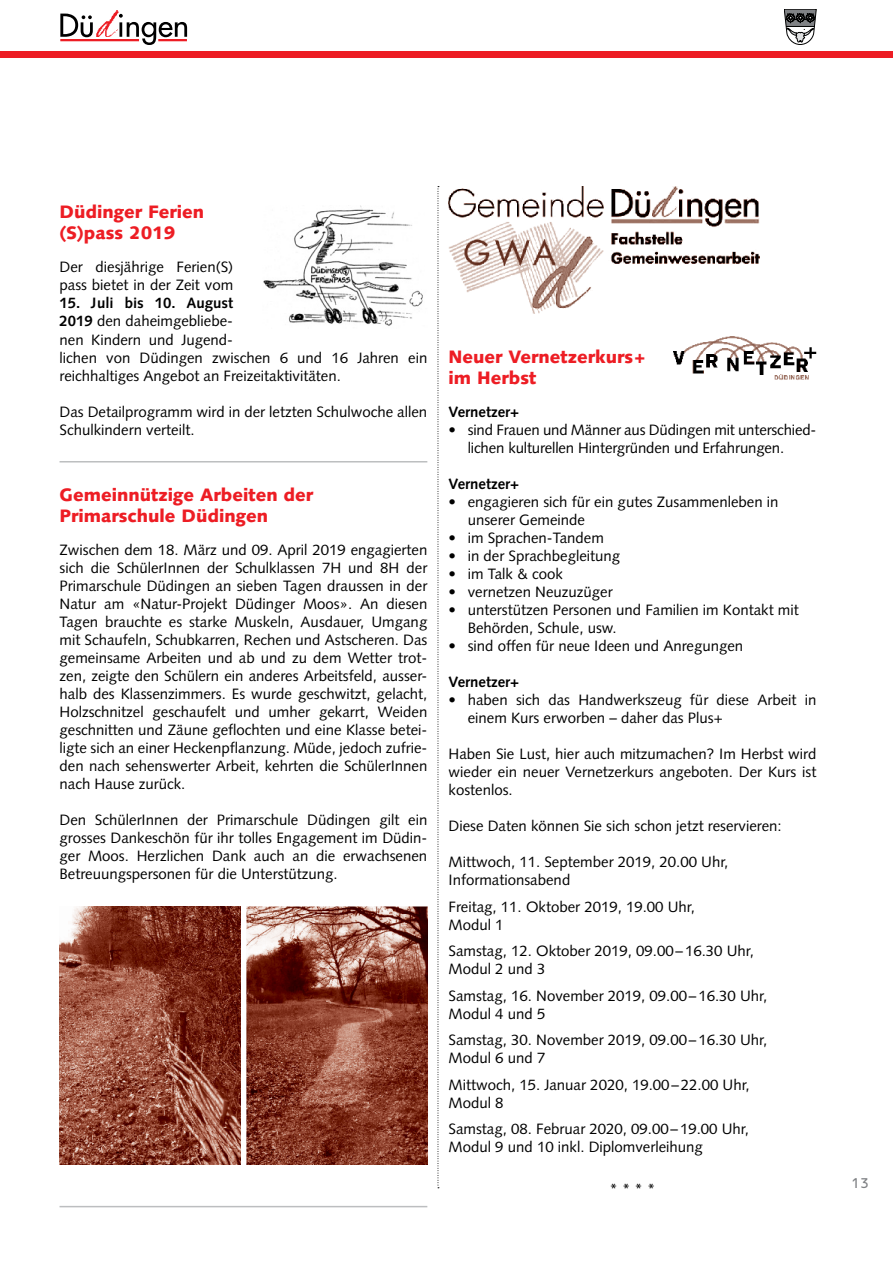
<style>
.page{position:relative;width:893px;height:1263px;background:#fff}
.page>*{position:absolute;margin:0;border:0;box-sizing:border-box;transform-origin:0 0}
.t1{font:900 18px/21px "Syntax";color:#ed1d24}
.t2{font:15px/18px "Syntax";color:#000}
.t3{font:700 15px "Syntax";color:#000}
.t4{font:13.5px "OCRB";color:#808285}
.s1{font-weight:700}
</style>
<div class="page">
<svg style="left:438px;top:186px;width:1px;height:1002px"></svg>
<div style="left:0;top:51px;width:893px;height:7px;background:#ed1d24"></div>
<svg style="left:784px;top:9px;width:32px;height:36px"></svg>
<svg style="left:60px;top:14px;width:33px;height:23px"></svg>
<svg style="left:119px;top:14px;width:68px;height:31px"></svg>
<img style="left:96px;top:10px;width:24px;height:27px">
<hr style="left:60px;top:39px;width:79px;height:2px;background:#ed1d24">
<hr style="left:60px;top:461px;width:367px;height:1px;background:#bcbec0">
<hr style="left:60px;top:1206px;width:367px;height:1px;background:#bcbec0">
<img style="left:263px;top:205px;width:160px;height:121px">
<img style="left:60px;top:906px;width:180px;height:259px">
<img style="left:247px;top:906px;width:180px;height:259px">
<img style="left:674px;top:336px;width:142px;height:44px">
<img style="left:449px;top:186px;width:311px;height:128px">
<p class="t1" style="left:60px;top:202px;width:146px">Düdinger Ferien (S)pass 2019</p>
<p class="t2" style="left:60px;top:258px;width:175px">Der diesjährige Ferien(S) pass bietet in der Zeit vom</p>
<p class="t2" style="left:60px;top:294px;width:369px"><span class="s1">15. Juli bis 10. August<br>2019</span> den daheimgebliebe-<br>nen Kindern und Jugend-<br>lichen von Düdingen zwischen 6 und 16 Jahren ein reichhaltiges Angebot an Freizeitaktivitäten.</p>
<p class="t2" style="left:60px;top:402px;width:369px">Das Detailprogramm wird in der letzten Schulwoche allen<br>Schulkindern verteilt.</p>
<p class="t1" style="left:60px;top:485px;width:255px">Gemeinnützige Arbeiten der<br>Primarschule Düdingen</p>
<p class="t2" style="left:60px;top:541px;width:369px;text-align:justify">Zwischen dem 18. März und 09. April 2019 engagierten sich die SchülerInnen der Schulklassen 7H und 8H der Primarschule Düdingen an sieben Tagen draussen in der Natur am «Natur-Projekt Düdinger Moos». An diesen Tagen brauchte es starke Muskeln, Ausdauer, Umgang mit Schaufeln, Schubkarren, Rechen und Astscheren. Das gemeinsame Arbeiten und ab und zu dem Wetter trot&shy;zen, zeigte den Schülern ein anderes Arbeitsfeld, ausser&shy;halb des Klassenzimmers. Es wurde geschwitzt, gelacht, Holzschnitzel geschaufelt und umher gekarrt, Weiden geschnitten und Zäune geflochten und eine Klasse betei&shy;ligte sich an einer Heckenpflanzung. Müde, jedoch zufrie&shy;den nach sehenswerter Arbeit, kehrten die SchülerInnen nach Hause zurück.</p>
<p class="t2" style="left:60px;top:811px;width:369px;text-align:justify">Den SchülerInnen der Primarschule Düdingen gilt ein grosses Dankeschön für ihr tolles Engagement im Düdin&shy;ger Moos. Herzlichen Dank auch an die erwachsenen Betreuungspersonen für die Unterstützung.</p>
<p class="t1" style="left:449px;top:347px;width:198px">Neuer Vernetzerkurs+ im Herbst</p>
<p class="t3" style="left:449px;top:403px;width:72px">Vernetzer+</p>
<p class="t2" style="left:468px;top:421px;width:350px;text-indent:-19px"><span class="s1">•</span> sind Frauen und Männer aus Düdingen mit unterschied&shy;lichen kulturellen Hintergründen und Erfahrungen.</p>
<p class="t3" style="left:449px;top:475px;width:72px">Vernetzer+</p>
<p class="t2" style="left:468px;top:493px;width:312px;text-indent:-19px"><span class="s1">•</span> engagieren sich für ein gutes Zusammenleben in unserer Gemeinde</p>
<p class="t2" style="left:449px;top:529px;width:157px"><span class="s1">•</span> im Sprachen-Tandem</p>
<p class="t2" style="left:449px;top:547px;width:173px"><span class="s1">•</span> in der Sprachbegleitung</p>
<p class="t2" style="left:449px;top:565px;width:116px"><span class="s1">•</span> im Talk &amp; cook</p>
<p class="t2" style="left:449px;top:583px;width:166px"><span class="s1">•</span> vernetzen Neuzuzüger</p>
<p class="t2" style="left:468px;top:601px;width:332px;text-indent:-19px"><span class="s1">•</span> unterstützen Personen und Familien im Kontakt mit<br>Behörden, Schule, usw.</p>
<p class="t2" style="left:449px;top:637px;width:296px"><span class="s1">•</span> sind offen für neue Ideen und Anregungen</p>
<p class="t3" style="left:449px;top:673px;width:72px">Vernetzer+</p>
<p class="t2" style="left:468px;top:691px;width:350px;text-indent:-19px"><span class="s1">•</span> haben sich das Handwerkszeug für diese Arbeit in einem Kurs erworben – daher das Plus+</p>
<p class="t2" style="left:449px;top:745px;width:369px;text-align:justify">Haben Sie Lust, hier auch mitzumachen? Im Herbst wird wieder ein neuer Vernetzerkurs angeboten. Der Kurs ist kostenlos.</p>
<p class="t2" style="left:449px;top:817px;width:335px">Diese Daten können Sie sich schon jetzt reservieren:</p>
<p class="t2" style="left:449px;top:853px;width:281px">Mittwoch, 11. September 2019, 20.00 Uhr,<br>Informationsabend</p>
<p class="t2" style="left:449px;top:898px;width:248px">Freitag, 11. Oktober 2019, 19.00 Uhr,<br>Modul 1</p>
<p class="t2" style="left:449px;top:942px;width:307px">Samstag, 12. Oktober 2019, 09.00–16.30 Uhr,<br>Modul 2 und 3</p>
<p class="t2" style="left:449px;top:987px;width:320px">Samstag, 16. November 2019, 09.00–16.30 Uhr,<br>Modul 4 und 5</p>
<p class="t2" style="left:449px;top:1031px;width:320px">Samstag, 30. November 2019, 09.00–16.30 Uhr,<br>Modul 6 und 7</p>
<p class="t2" style="left:449px;top:1076px;width:303px">Mittwoch, 15. Januar 2020, 19.00–22.00 Uhr,<br>Modul 8</p>
<p class="t2" style="left:449px;top:1120px;width:302px">Samstag, 08. Februar 2020, 09.00–19.00 Uhr,<br>Modul 9 und 10 inkl. Diplomverleihung</p>
<p class="t2" style="left:610px;top:1179px;width:47px">* * * *</p>
<p class="t4" style="left:851px;top:1176px;width:20px">13</p>
</div>
